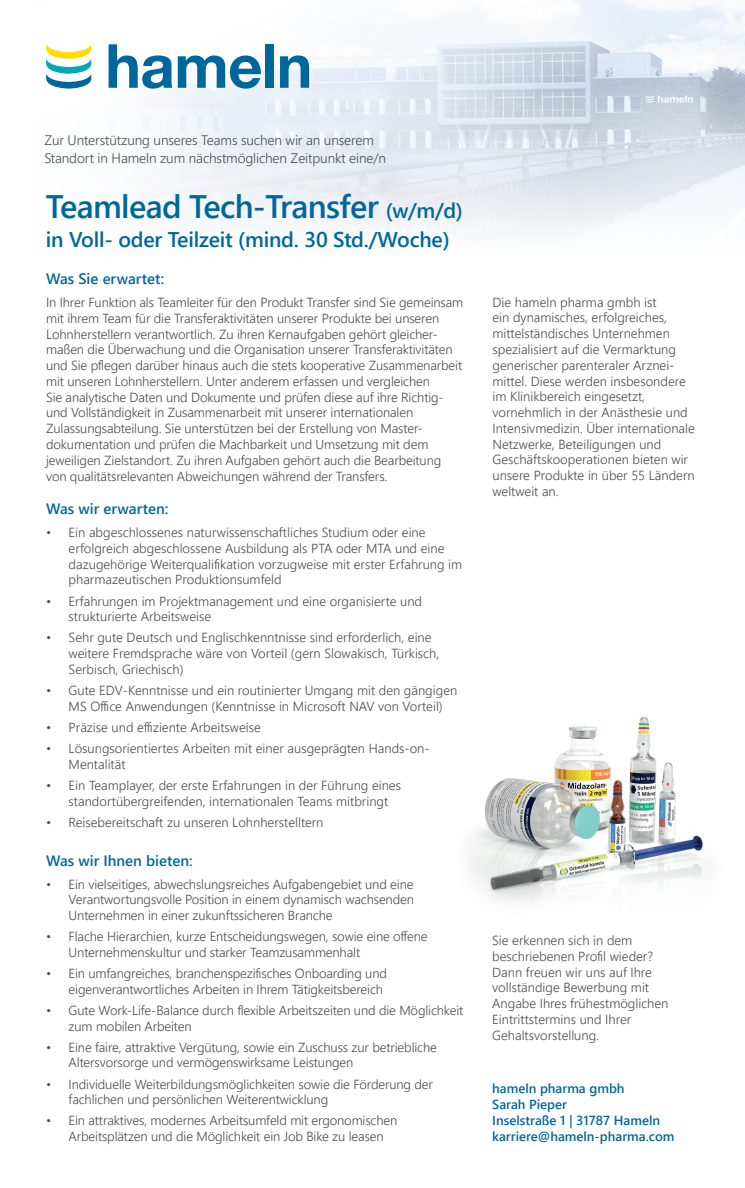
<style>
.page{position:relative;width:745px;height:1188px;background:#fff}
.page>*{position:absolute;margin:0;border:0;box-sizing:border-box;transform-origin:0 0}
.t1{font:600 32.5px "Segoe UI";letter-spacing:-.02em;color:#00679d}
.t2{font:600 21.25px "Segoe UI";letter-spacing:-.01em;color:#00679d}
.t3{font:600 15px "Segoe UI";color:#00679d}
.t4{font:300 13.75px/18.8px "Segoe UI";letter-spacing:-.01em;color:#4b4c4d}
.t5{font:300 13.12px/15.8px "Segoe UI";letter-spacing:-.01em;color:#4b4c4d}
.t6{font:600 13.12px/15.8px "Segoe UI";color:#00679d}
.s1{font-size:21.25px}
</style>
<div class="page">
<svg style="left:726px;top:82px;width:18px;height:116px"></svg>
<svg style="left:91px;top:0;width:635px;height:233px"></svg>
<svg style="left:46px;top:44px;width:45px;height:45px"></svg>
<svg style="left:108px;top:44px;width:64px;height:45px"></svg>
<svg style="left:178px;top:55px;width:83px;height:34px"></svg>
<svg style="left:280px;top:55px;width:29px;height:33px"></svg>
<div style="left:265px;top:44px;width:9px;height:44px;background:#00679d"></div>
<img style="left:469px;top:717px;width:240px;height:187px">
<p class="t4" style="left:44px;top:129px;width:343px">Zur Unterstützung unseres Teams suchen wir an unserem<br>Standort in Hameln zum nächstmöglichen Zeitpunkt eine/n</p>
<h1 class="t1" style="left:46px;top:175px;width:418px">Teamlead Tech-Transfer <span class="s1">(w/m/d)</span></h1>
<h2 class="t2" style="left:46px;top:219px;width:405px">in Voll- oder Teilzeit (mind. 30 Std./Woche)</h2>
<p class="t3" style="left:46px;top:265px;width:120px">Was Sie erwartet:</p>
<p class="t5" style="left:46px;top:293px;width:418px">In Ihrer Funktion als Teamleiter für den Produkt Transfer sind Sie gemeinsam mit ihrem Team für die Transferaktivitäten unserer Produkte bei unseren Lohnherstellern verantwortlich. Zu ihren Kernaufgaben gehört gleicher&shy;maßen die Überwachung und die Organisation unserer Transferaktivitäten und Sie pflegen darüber hinaus auch die stets kooperative Zusammenarbeit mit unseren Lohnherstellern. Unter anderem erfassen und vergleichen<br>Sie analytische Daten und Dokumente und prüfen diese auf ihre Richtig&shy;und Vollständigkeit in Zusammenarbeit mit unserer internationalen Zulassungsabteilung. Sie unterstützen bei der Erstellung von Master&shy;dokumentation und prüfen die Machbarkeit und Umsetzung mit dem jeweiligen Zielstandort. Zu ihren Aufgaben gehört auch die Bearbeitung von qualitätsrelevanten Abweichungen während der Transfers.</p>
<p class="t3" style="left:46px;top:494px;width:124px">Was wir erwarten:</p>
<p class="t5" style="left:69px;top:523px;width:395px;text-indent:-22px">• Ein abgeschlossenes naturwissenschaftliches Studium oder eine erfolgreich abgeschlossene Ausbildung als PTA oder MTA und eine dazugehörige Weiterqualifikation vorzugweise mit erster Erfahrung im pharmazeutischen Produktionsumfeld</p>
<p class="t5" style="left:69px;top:591px;width:355px;text-indent:-22px">• Erfahrungen im Projektmanagement und eine organisierte und strukturierte Arbeitsweise</p>
<p class="t5" style="left:69px;top:628px;width:372px;text-indent:-22px">• Sehr gute Deutsch und Englischkenntnisse sind erforderlich, eine weitere Fremdsprache wäre von Vorteil (gern Slowakisch, Türkisch,<br>Serbisch, Griechisch)</p>
<p class="t5" style="left:69px;top:681px;width:390px;text-indent:-22px">• Gute EDV-Kenntnisse und ein routinierter Umgang mit den gängigen<br>MS Office Anwendungen (Kenntnisse in Microsoft NAV von Vorteil)</p>
<p class="t5" style="left:46px;top:717px;width:216px">• Präzise und effiziente Arbeitsweise</p>
<p class="t5" style="left:69px;top:738px;width:360px;text-indent:-22px">• Lösungsorientiertes Arbeiten mit einer ausgeprägten Hands-on-<br>Mentalität</p>
<p class="t5" style="left:69px;top:775px;width:334px;text-indent:-22px">• Ein Teamplayer, der erste Erfahrungen in der Führung eines standortübergreifenden, internationalen Teams mitbringt</p>
<p class="t5" style="left:46px;top:812px;width:279px">• Reisebereitschaft zu unseren Lohnherstelltern</p>
<p class="t3" style="left:46px;top:846px;width:148px">Was wir Ihnen bieten:</p>
<p class="t5" style="left:69px;top:874px;width:346px;text-align:justify;text-indent:-22px">• Ein vielseitiges, abwechslungsreiches Aufgabengebiet und eine Verantwortungsvolle Position in einem dynamisch wachsenden Unternehmen in einer zukunftssicheren Branche</p>
<p class="t5" style="left:69px;top:927px;width:360px;text-indent:-22px">• Flache Hierarchien, kurze Entscheidungswegen, sowie eine offene<br>Unternehmenskultur und starker Teamzusammenhalt</p>
<p class="t5" style="left:69px;top:963px;width:320px;text-indent:-22px">• Ein umfangreiches, branchenspezifisches Onboarding und eigenverantwortliches Arbeiten in Ihrem Tätigkeitsbereich</p>
<p class="t5" style="left:69px;top:1000px;width:396px;text-indent:-22px">• Gute Work-Life-Balance durch flexible Arbeitszeiten und die Möglichkeit zum mobilen Arbeiten</p>
<p class="t5" style="left:69px;top:1037px;width:369px;text-indent:-22px">• Eine faire, attraktive Vergütung, sowie ein Zuschuss zur betriebliche<br>Altersvorsorge und vermögenswirksame Leistungen</p>
<p class="t5" style="left:69px;top:1074px;width:365px;text-indent:-22px">• Individuelle Weiterbildungsmöglichkeiten sowie die Förderung der fachlichen und persönlichen Weiterentwicklung</p>
<p class="t5" style="left:69px;top:1111px;width:330px;text-indent:-22px">• Ein attraktives, modernes Arbeitsumfeld mit ergonomischen<br>Arbeitsplätzen und die Möglichkeit ein Job Bike zu leasen</p>
<p class="t5" style="left:492px;top:293px;width:204px">Die hameln pharma gmbh ist<br>ein dynamisches, erfolgreiches, mittelständisches Unternehmen spezialisiert auf die Vermarktung generischer parenteraler Arznei&shy;mittel. Diese werden insbesondere im Klinikbereich eingesetzt, vornehmlich in der Anästhesie und<br>Intensivmedizin. Über internationale<br>Netzwerke, Beteiligungen und<br>Geschäftskooperationen bieten wir unsere Produkte in über 55 Ländern weltweit an.</p>
<p class="t5" style="left:492px;top:931px;width:178px">Sie erkennen sich in dem beschriebenen Profil wieder?<br>Dann freuen wir uns auf Ihre vollständige Bewerbung mit<br>Angabe Ihres frühestmöglichen<br>Eintrittstermins und Ihrer<br>Gehaltsvorstellung.</p>
<p class="t6" style="left:492px;top:1079px;width:184px">hameln pharma gmbh<br>Sarah Pieper<br>Inselstraße 1 | 31787 Hameln karriere@hameln-pharma.com</p>
</div>
